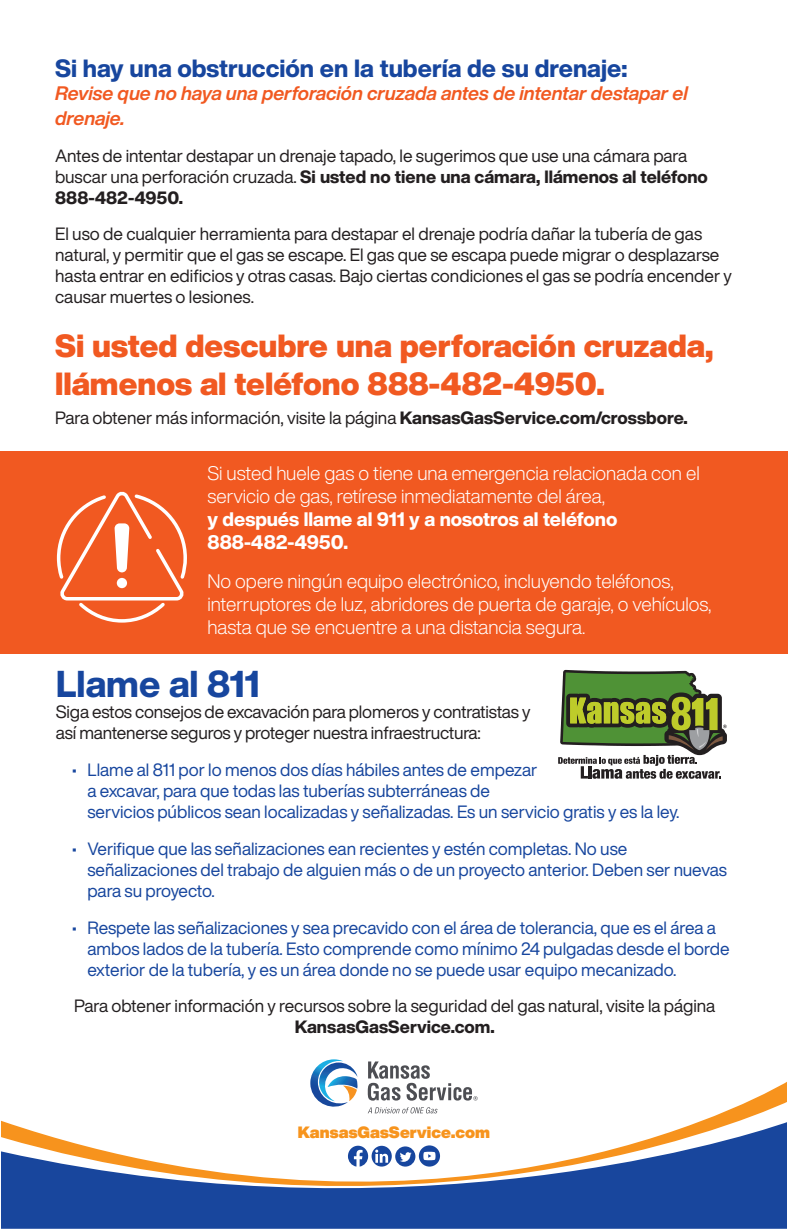
<style>
.page{position:relative;width:788px;height:1229px;background:#fff}
.page>*{position:absolute;margin:0;border:0;box-sizing:border-box;transform-origin:0 0}
.t1{font:800 36.75px "Helvetica Now Display";color:#17469e}
.t2{font:900 31.5px/37.8px "Helvetica Now Display";color:#f15921}
.t3{font:800 24.5px "Helvetica Now Display";color:#17469e}
.t4{font:300 19.25px/23.1px "Helvetica Now Display";color:#fff}
.t5{font:italic 700 19.25px/25.2px "Helvetica Now Display";color:#f15921}
.t6{font:17.5px/21px "Helvetica Now Display";color:#231f20}
.t7{font:17.5px/21px "Helvetica Now Display";color:#17469e}
.t8{font:900 16.1px "Helvetica Now Display";color:#f7941d}
.s1{font-weight:800}
</style>
<div class="page">
<div style="left:0;top:451px;width:788px;height:202px;background:#f15921"></div>
<svg style="left:1px;top:1081px;width:786px;height:147px"></svg>
<svg style="left:56px;top:491px;width:131px;height:132px"></svg>
<svg style="left:367px;top:1107px;width:70px;height:6px"></svg>
<svg style="left:310px;top:1059px;width:47px;height:51px"></svg>
<svg style="left:368px;top:1061px;width:109px;height:39px"></svg>
<svg style="left:558px;top:670px;width:168px;height:108px"></svg>
<p class="t3" style="left:55px;top:51px;width:573px">Si hay una obstrucción en la tubería de su drenaje:</p>
<p class="t5" style="left:55px;top:80px;width:634px">Revise que no haya una perforación cruzada antes de intentar destapar el drenaje.</p>
<p class="t6" style="left:55px;top:145px;width:654px">Antes de intentar destapar un drenaje tapado, le sugerimos que use una cámara para buscar una perforación cruzada. <span class="s1">Si usted no tiene una cámara, llámenos al teléfono<br>888-482-4950.</span></p>
<p class="t6" style="left:55px;top:224px;width:678px">El uso de cualquier herramienta para destapar el drenaje podría dañar la tubería de gas natural, y permitir que el gas se escape. El gas que se escapa puede migrar o desplazarse hasta entrar en edificios y otras casas. Bajo ciertas condiciones el gas se podría encender y causar muertes o lesiones.</p>
<p class="t2" style="left:55px;top:327px;width:660px">Si usted descubre una perforación cruzada, llámenos al teléfono 888-482-4950.</p>
<p class="t6" style="left:55px;top:407px;width:634px">Para obtener más información, visite la página <span class="s1">KansasGasService.com/crossbore.</span></p>
<p class="t4" style="left:207px;top:461px;width:494px">Si usted huele gas o tiene una emergencia relacionada con el servicio de gas, retírese inmediatamente del área,<br><span class="s1">y después llame al 911 y a nosotros al teléfono 888-482-4950.</span></p>
<p class="t4" style="left:207px;top:569px;width:505px">No opere ningún equipo electrónico, incluyendo teléfonos, interruptores de luz, abridores de puerta de garaje, o vehículos, hasta que se encuentre a una distancia segura.</p>
<p class="t1" style="left:56px;top:658px;width:205px">Llame al 811</p>
<p class="t6" style="left:56px;top:701px;width:476px">Siga estos consejos de excavación para plomeros y contratistas y así mantenerse seguros y proteger nuestra infraestructura:</p>
<p class="t7" style="left:87px;top:759px;width:593px;text-indent:-16px">• Llame al 811 por lo menos dos días hábiles antes de empezar<br>a excavar, para que todas las tuberías subterráneas de<br>servicios públicos sean localizadas y señalizadas. Es un servicio gratis y es la ley.</p>
<p class="t7" style="left:87px;top:838px;width:641px;text-indent:-16px">• Verifique que las señalizaciones ean recientes y estén completas. No use señalizaciones del trabajo de alguien más o de un proyecto anterior. Deben ser nuevas para su proyecto.</p>
<p class="t7" style="left:87px;top:916px;width:643px;text-indent:-16px">• Respete las señalizaciones y sea precavido con el área de tolerancia, que es el área a ambos lados de la tubería. Esto comprende como mínimo 24 pulgadas desde el borde exterior de la tubería, y es un área donde no se puede usar equipo mecanizado.</p>
<p class="t6" style="left:74px;top:995px;width:642px;text-align:center">Para obtener información y recursos sobre la seguridad del gas natural, visite la página<br><span class="s1">KansasGasService.com.</span></p>
<p class="t8" style="left:298px;top:1120px;width:194px">KansasGasService.com</p>
</div>
